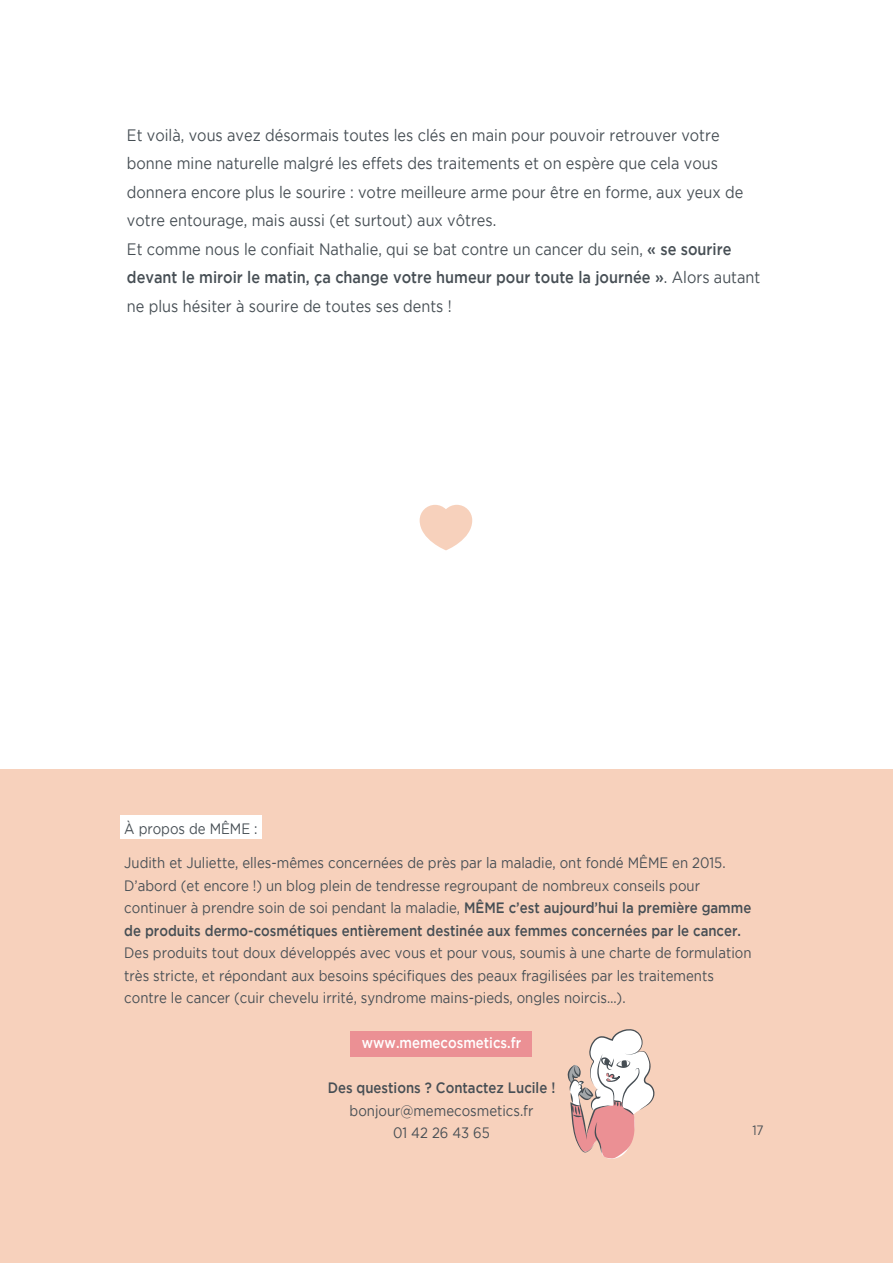
<style>
.page{position:relative;width:893px;height:1263px;background:#fff}
.page>*{position:absolute;margin:0;border:0;box-sizing:border-box;transform-origin:0 0}
.t1{font:16.5px/28.5px "Gotham";color:#464e54;scale:.88 1}
.t2{font:15px/22.5px "Gotham";color:#464e54;scale:.88 1}
.t3{font:500 15px "Gotham";color:#464e54;scale:.88 1}
.t4{font:500 15px "Gotham";color:#fff;scale:.88 1}
.t5{font:13.5px "Gotham";color:#464e54;scale:.88 1}
.s1{font-weight:500}
</style>
<div class="page">
<div style="left:0;top:769px;width:893px;height:494px;background:#f7d1bc"></div>
<div style="left:121px;top:816px;width:141px;height:23px;background:#fff"></div>
<div style="left:350px;top:1032px;width:181px;height:25px;background:#eb9094"></div>
<svg style="left:420px;top:505px;width:52px;height:45px"></svg>
<svg style="left:567px;top:1029px;width:88px;height:130px"></svg>
<p class="t1" style="left:127px;top:120px;width:721px">Et voilà, vous avez désormais toutes les clés en main pour pouvoir retrouver votre bonne mine naturelle malgré les effets des traitements et on espère que cela vous donnera encore plus le sourire : votre meilleure arme pour être en forme, aux yeux de votre entourage, mais aussi (et surtout) aux vôtres.<br>Et comme nous le confiait Nathalie, qui se bat contre un cancer du sein, <span class="s1">« se sourire devant le miroir le matin, ça change votre humeur pour toute la journée »</span>. Alors autant ne plus hésiter à sourire de toutes ses dents !</p>
<p class="t2" style="left:124px;top:817px;width:153px">À propos de MÊME :</p>
<p class="t2" style="left:124px;top:851px;width:714px">Judith et Juliette, elles-mêmes concernées de près par la maladie, ont fondé MÊME en 2015.<br>D’abord (et encore !) un blog plein de tendresse regroupant de nombreux conseils pour continuer à prendre soin de soi pendant la maladie, <span class="s1">MÊME c’est aujourd’hui la première gamme de produits dermo-cosmétiques entièrement destinée aux femmes concernées par le cancer.</span></p>
<p class="t2" style="left:124px;top:941px;width:714px">Des produits tout doux développés avec vous et pour vous, soumis à une charte de formulation très stricte, et répondant aux besoins spécifiques des peaux fragilisées par les traitements contre le cancer (cuir chevelu irrité, syndrome mains-pieds, ongles noircis…).</p>
<p class="t4" style="left:362px;top:1034px;width:183px">www.memecosmetics.fr</p>
<p class="t3" style="left:328px;top:1079px;width:260px">Des questions ? Contactez Lucile !</p>
<p class="t2" style="left:350px;top:1099px;width:210px;text-align:center">bonjour@memecosmetics.fr<br>01 42 26 43 65</p>
<p class="t5" style="left:752px;top:1123px;width:14px">17</p>
</div>
